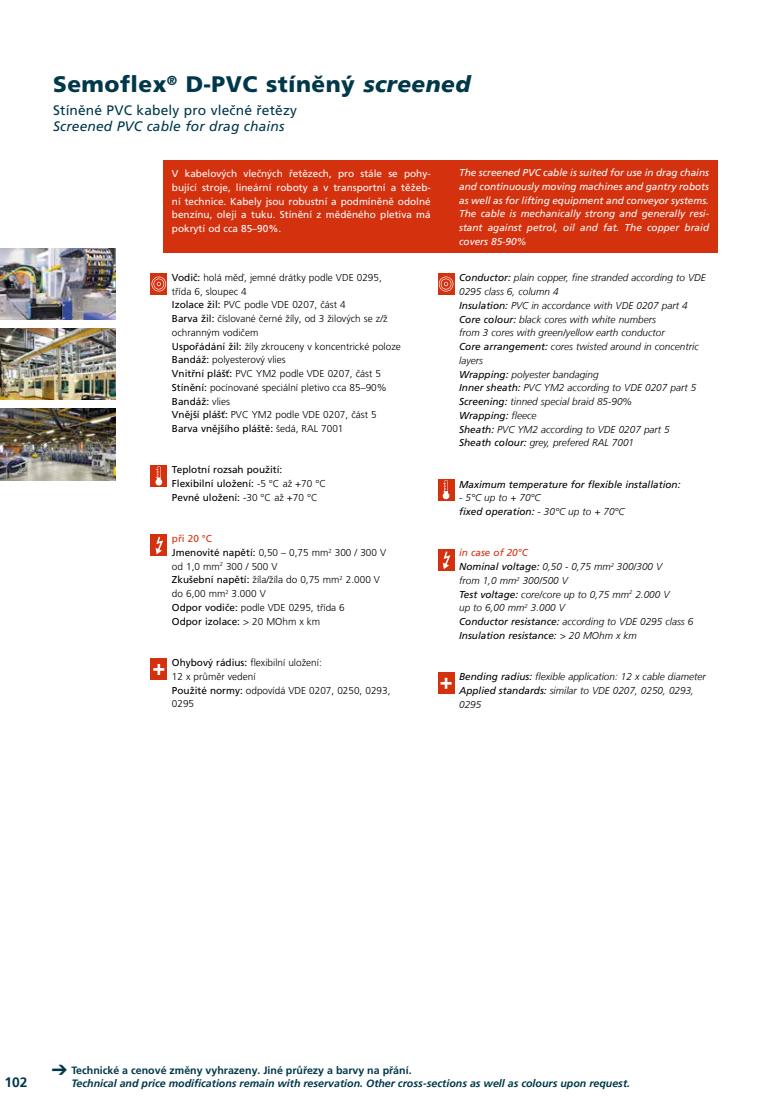
<style>
.page{position:relative;width:780px;height:1099px;background:#fff}
.page>*{position:absolute;margin:0;border:0;box-sizing:border-box;transform-origin:0 0}
.t1{font:900 22.5px "Frutiger LT Pro";letter-spacing:.02em;color:#00384a}
.t2{font:13.75px "Frutiger LT Pro";letter-spacing:.01em;color:#00384a}
.t3{font:italic 13.75px "Frutiger LT Com";letter-spacing:.01em;color:#00384a}
.t4{font:700 13.75px "Frutiger LT";color:#00384a}
.t5{font:italic 700 10.62px "Frutiger LT";color:#00384a}
.t6{font:700 10.62px "Frutiger LT Pro";color:#00384a}
.t7{font:italic 300 10px/13.8px "Frutiger LT";color:#000}
.t8{font:300 10px/13.8px "Frutiger LT Pro";color:#000}
.t9{font:italic 10px/13.8px "Frutiger LT Com";color:#fff;text-align:justify}
.t10{font:10px/13.8px "Frutiger LT Pro";color:#fff;text-align:justify}
.t11{font:italic 10px "Frutiger LT Com";color:#000}
.t12{font:10px/13.8px "Frutiger LT Pro";color:#000}
.t13{font:italic 10px "Frutiger LT Com";color:#d4310f}
.s1{font-family:"Frutiger";font-style:italic}
.s2{font-weight:400}
.s3{font-weight:300}
.s4{font-weight:400;color:#d4310f}
.s5{font-family:"Frutiger LT Com";font-weight:400}
.s6{font-family:"Frutiger LT";font-weight:300}
</style>
<div class="page">
<img style="left:0;top:248px;width:115px;height:72px">
<img style="left:0;top:409px;width:115px;height:71px">
<img style="left:0;top:328px;width:115px;height:72px">
<div style="left:163px;top:161px;width:554px;height:92px;background:#d4310f"></div>
<div style="left:151px;top:273px;width:16px;height:22px;background:#d4310f"></div>
<svg style="left:151px;top:276px;width:15px;height:15px"></svg>
<div style="left:438px;top:273px;width:16px;height:22px;background:#d4310f"></div>
<svg style="left:439px;top:276px;width:14px;height:15px"></svg>
<div style="left:151px;top:465px;width:16px;height:22px;background:#d4310f"></div>
<svg style="left:155px;top:466px;width:7px;height:19px"></svg>
<div style="left:438px;top:479px;width:16px;height:21px;background:#d4310f"></div>
<svg style="left:442px;top:480px;width:7px;height:19px"></svg>
<div style="left:151px;top:534px;width:16px;height:22px;background:#d4310f"></div>
<svg style="left:155px;top:536px;width:8px;height:18px"></svg>
<div style="left:438px;top:549px;width:16px;height:22px;background:#d4310f"></div>
<svg style="left:443px;top:551px;width:7px;height:18px"></svg>
<div style="left:151px;top:658px;width:16px;height:22px;background:#d4310f"></div>
<svg style="left:153px;top:664px;width:11px;height:11px"></svg>
<div style="left:438px;top:672px;width:16px;height:22px;background:#d4310f"></div>
<svg style="left:440px;top:677px;width:11px;height:11px"></svg>
<h1 class="t1" style="left:53px;top:71px;width:419px">Semoflex<sup>®</sup> D-PVC stíněný <span class="s1">screened</span></h1>
<h2 class="t2" style="left:53px;top:102px;width:245px">Stíněné PVC kabely pro vlečné řetězy</h2>
<h2 class="t3" style="left:53px;top:118px;width:233px">Screened PVC cable for drag chains</h2>
<p class="t10" style="left:172px;top:167px;width:260px">V kabelových vlečných řetězech, pro stále se pohy&shy;bující stroje, lineární roboty a v transportní a těžeb&shy;ní technice. Kabely jsou robustní a podmíněně odolné benzínu, oleji a tuku. Stínění z měděného pletiva má pokrytí od cca 85–90%.</p>
<p class="t8" style="left:172px;top:270px;width:230px"><span class="s2">Vodič:</span> holá měď, jemné drátky podle VDE 0295, třída 6, sloupec 4<br><span class="s2">Izolace žil:</span> PVC podle VDE 0207, část 4<br><span class="s2">Barva žil:</span> číslované černé žíly, od 3 žilových se z/ž ochranným vodičem<br><span class="s2">Uspořádání žil:</span> žíly zkrouceny v koncentrické poloze <span class="s2">Bandáž:</span> polyesterový vlies<br><span class="s2">Vnitřní plášť:</span> PVC YM2 podle VDE 0207, část 5<br><span class="s2">Stínění:</span> pocínované speciální pletivo cca 85–90% <span class="s2">Bandáž:</span> vlies<br><span class="s2">Vnější plášť:</span> PVC YM2 podle VDE 0207, část 5<br><span class="s2">Barva vnějšího pláště:</span> šedá, RAL 7001</p>
<p class="t12" style="left:172px;top:463px;width:156px">Teplotní rozsah použití:<br>Flexibilní uložení: <span class="s3">-5 °C až +70 °C<br></span>Pevné uložení: <span class="s3">-30 °C až +70 °C</span></p>
<p class="t8" style="left:172px;top:532px;width:216px"><span class="s4">při 20 °C<br></span><span class="s2">Jmenovité napětí:</span> 0,50 – 0,75 mm<sup>2</sup> 300 / 300 V od 1,0 mm<sup>2</sup> 300 / 500 V<br><span class="s2">Zkušební napětí:</span> žíla/žíla do 0,75 mm<sup>2</sup> 2.000 V do 6,00 mm<sup>2</sup> 3.000 V<br><span class="s2">Odpor vodiče:</span> podle VDE 0295, třída 6<br><span class="s2">Odpor izolace:</span> &gt; 20 MOhm x km</p>
<p class="t8" style="left:172px;top:655px;width:220px"><span class="s2">Ohybový rádius:</span> flexibilní uložení:<br>12 x průměr vedení<br><span class="s2">Použité normy:</span> odpovídá VDE 0207, 0250, 0293,<br>0295</p>
<p class="t9" style="left:459px;top:166px;width:251px">The screened PVC cable is suited for use in drag chains and continuously moving machines and gantry robots as well as for lifting equipment and conveyor systems.<br>The cable is mechanically strong and generally resi&shy;stant against petrol, oil and fat. The copper braid covers 85-90%</p>
<p class="t7" style="left:459px;top:271px;width:248px"><span class="s5">Conductor:</span> plain copper, fine stranded according to VDE 0295 class 6, column 4<br><span class="s5">Insulation:</span> PVC in accordance with VDE 0207 part 4<br><span class="s5">Core colour:</span> black cores with white numbers<br>from 3 cores with green/yellow earth conductor<br><span class="s5">Core arrangement:</span> cores twisted around in concentric layers<br><span class="s5">Wrapping:</span> polyester bandaging<br><span class="s5">Inner sheath:</span> PVC YM2 according to VDE 0207 part 5<br><span class="s5">Screening:</span> tinned special braid 85-90%</p>
<p class="t11" style="left:459px;top:409px;width:79px">Wrapping: <span class="s6">fleece</span></p>
<p class="t7" style="left:459px;top:422px;width:212px"><span class="s5">Sheath:</span> PVC YM2 according to VDE 0207 part 5<br><span class="s5">Sheath colour:</span> grey, prefered RAL 7001</p>
<p class="t11" style="left:459px;top:478px;width:223px">Maximum temperature for flexible installation:</p>
<p class="t7" style="left:459px;top:491px;width:83px">- 5°C up to + 70°C</p>
<p class="t11" style="left:459px;top:506px;width:167px">fixed operation: <span class="s6">- 30°C up to + 70°C</span></p>
<p class="t13" style="left:459px;top:547px;width:70px">in case of 20°C</p>
<p class="t7" style="left:459px;top:560px;width:236px"><span class="s5">Nominal voltage:</span> 0,50 - 0,75 mm<sup>2</sup> 300/300 V<br>from 1,0 mm<sup>2</sup> 300/500 V<br><span class="s5">Test voltage:</span> core/core up to 0,75 mm<sup>2</sup> 2.000 V<br>up to 6,00 mm<sup>2</sup> 3.000 V<br><span class="s5">Conductor resistance:</span> according to VDE 0295 class 6</p>
<p class="t11" style="left:459px;top:629px;width:179px">Insulation resistance: <span class="s6">&gt; 20 MOhm x km</span></p>
<p class="t7" style="left:459px;top:670px;width:248px"><span class="s5">Bending radius:</span> flexible application: 12 x cable diameter<br><span class="s5">Applied standards:</span> similar to VDE 0207, 0250, 0293,<br>0295</p>
<h2 class="t4" style="left:5px;top:1073px;width:24px">102</h2>
<p class="t6" style="left:52px;top:1063px;width:361px">➔ Technické a cenové změny vyhrazeny. Jiné průřezy a barvy na přání.</p>
<p class="t5" style="left:71px;top:1076px;width:560px">Technical and price modifications remain with reservation. Other cross-sections as well as colours upon request.</p>
</div>
